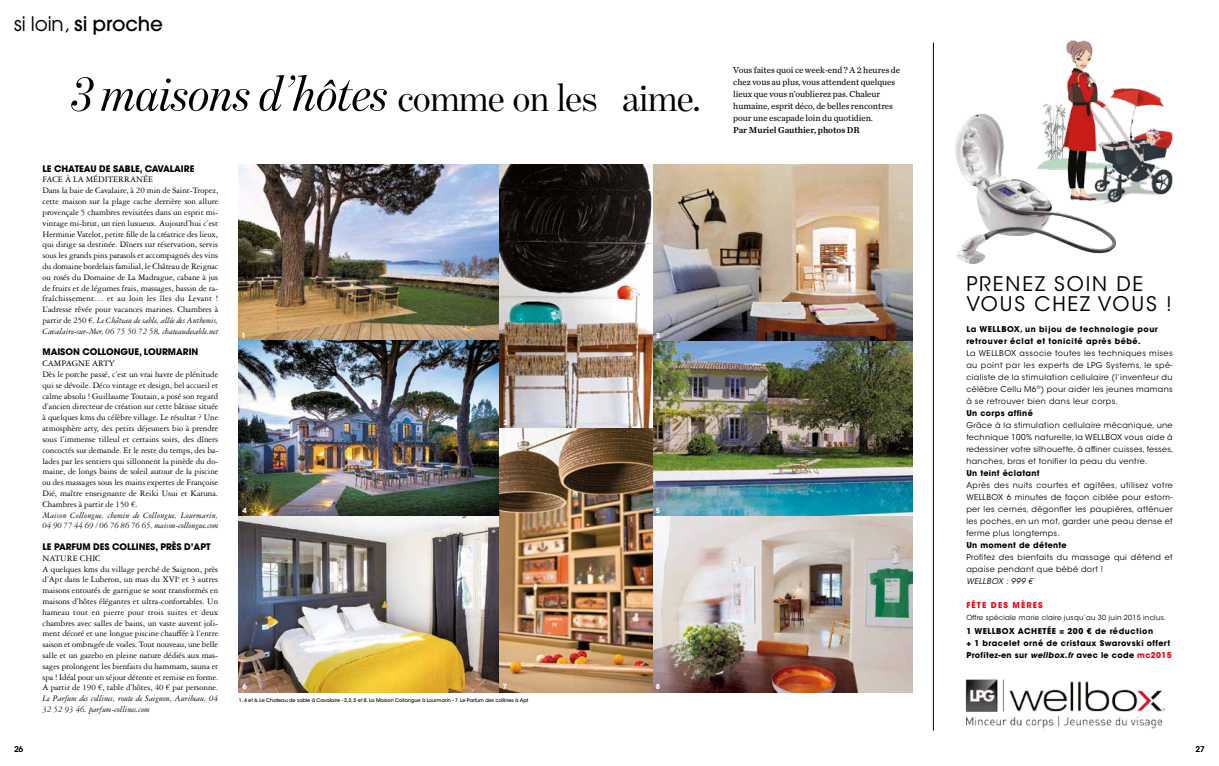
<style>
.page{position:relative;width:1219px;height:766px;background:#fff}
.page>*{position:absolute;margin:0;border:0;box-sizing:border-box;transform-origin:0 0}
.t1{font:italic 51.1px "Benton Mod Disp";letter-spacing:-.005em;color:#000}
.t2{font:20px/20px "ITC Avant Garde Std";letter-spacing:.095em;color:#000}
.t3{font:500 20px "Avant Garde";letter-spacing:-.005em;color:#000}
.t4{font:9px/10.8px "Garamond 3 LT Std";color:#000}
.t5{font:9px/12px "Chronicle Text G2";letter-spacing:-.005em;color:#000}
.t6{font:italic 9px/10.8px "Garamond 3 LT Std";color:#000}
.t7{font:700 9px "Avant Garde";letter-spacing:-.005em;color:#000}
.t8{font:9px "Chronicle Text G2 Semi";letter-spacing:-.005em;color:#000}
.t9{font:8px/12px "ITC Avant Garde Std";letter-spacing:.045em;color:#000;text-align:justify}
.t10{font:700 8px/12px "ITC Avant Garde Std";letter-spacing:.055em;color:#000}
.t11{font:italic 8px "ITC Avant Garde Std";letter-spacing:.045em;color:#000}
.t12{font:700 8px "ITC Avant Garde Std";letter-spacing:.145em;color:#e30613}
.t13{font:600 8px "ITC Avant Garde Std";color:#000}
.t14{font:7px "ITC Avant Garde Std";letter-spacing:.035em;color:#000}
.t15{font:700 7px "Avant Garde";color:#fff}
.t16{font:500 5px "ITC Avant Garde Std";letter-spacing:-.005em;color:#000}
.s1{font-weight:400}
.s2{font-style:normal;font-size:39.6px}
.s3{font-style:italic}
.s4{color:#e30613}
</style>
<div class="page">
<img style="left:1043px;top:40px;width:131px;height:163px">
<img style="left:955px;top:114px;width:161px;height:150px">
<img style="left:965px;top:679px;width:201px;height:49px">
<hr style="left:933px;top:43px;width:1px;height:687px;background:#000">
<img style="left:238px;top:164px;width:675px;height:528px">
<h2 class="t3" style="left:14px;top:11px;width:150px"><span class="s1">si loin,</span> si proche</h2>
<h1 class="t1" style="left:73px;top:65px;width:630px">3 maisons d’hôtes <span class="s2">comme on les aime.</span></h1>
<p class="t5" style="left:733px;top:63px;width:168px">Vous faites quoi ce week-end ? A 2 heures de chez vous au plus, vous attendent quelques lieux que vous n’oublierez pas. Chaleur humaine, esprit déco, de belles rencontres pour une escapade loin du quotidien.</p>
<p class="t8" style="left:733px;top:123px;width:128px">Par Muriel Gauthier, photos DR</p>
<p class="t7" style="left:43px;top:162px;width:153px">LE CHATEAU DE SABLE, CAVALAIRE</p>
<p class="t4" style="left:43px;top:174px;width:177px">FACE À LA MÉDITERRANÉE<br>Dans la baie de Cavalaire, à 20 min de Saint-Tropez, cette maison sur la plage cache derrière son allure provençale 5 chambres revisitées dans un esprit mi&shy;vintage mi-brut, un rien luxueux. Aujourd’hui c’est Herminie Vatelot, petite fille de la créatrice des lieux, qui dirige sa destinée. Dîners sur réservation, servis sous les grands pins parasols et accompagnés des vins du domaine bordelais familial, le Château de Reignac ou rosés du Domaine de La Madrague, cabane à jus de fruits et de légumes frais, massages, bassin de ra&shy;fraîchissement… et au loin les îles du Levant !<br>L’adresse rêvée pour vacances marines. Chambres à partir de 250 €. <span class="s3">Le Château de sable, allée des Anthemis, Cavalaire-sur-Mer, 06 75 50 72 58, chateaudesable.net</span></p>
<p class="t7" style="left:43px;top:346px;width:157px">MAISON COLLONGUE, LOURMARIN</p>
<p class="t4" style="left:43px;top:358px;width:177px">CAMPAGNE ARTY<br>Dès le porche passé, c’est un vrai havre de plénitude qui se dévoile. Déco vintage et design, bel accueil et calme absolu ! Guillaume Toutain, a posé son regard d’ancien directeur de création sur cette bâtisse située à quelques kms du célèbre village. Le résultat ? Une atmosphère arty, des petits déjeuners bio à prendre sous l’immense tilleul et certains soirs, des dîners concoctés sur demande. Et le reste du temps, des ba&shy;lades par les sentiers qui sillonnent la pinède du do&shy;maine, de longs bains de soleil autour de la piscine ou des massages sous les mains expertes de Françoise Dié, maître enseignante de Reiki Usui et Karuna.<br>Chambres à partir de 150 €.</p>
<p class="t6" style="left:43px;top:509px;width:177px">Maison Collongue, chemin de Collongue, Lourmarin,<br>04 90 77 44 69 / 06 76 86 76 65, maison-collongue.com</p>
<p class="t7" style="left:43px;top:540px;width:170px">LE PARFUM DES COLLINES, PRÈS D’APT</p>
<p class="t4" style="left:43px;top:552px;width:177px">NATURE CHIC<br>A quelques kms du village perché de Saignon, près d’Apt dans le Luberon, un mas du XVI<sup>e</sup> et 3 autres maisons entourés de garrigue se sont transformés en maisons d’hôtes élégantes et ultra-confortables. Un hameau tout en pierre pour trois suites et deux chambres avec salles de bains, un vaste auvent joli&shy;ment décoré et une longue piscine chauffée à l’entre saison et ombragée de voiles. Tout nouveau, une belle salle et un gazebo en pleine nature dédiés aux mas&shy;sages prolongent les bienfaits du hammam, sauna et spa ! Idéal pour un séjour détente et remise en forme.<br>A partir de 190 €, table d’hôtes, 40 € par personne.</p>
<p class="t6" style="left:43px;top:693px;width:177px">Le Parfum des collines, route de Saignon, Auribeau, 04<br>32 52 93 46. parfum-collines.com</p>
<p class="t15" style="left:242px;top:330px;width:6px">1</p>
<p class="t15" style="left:242px;top:506px;width:6px">4</p>
<p class="t15" style="left:503px;top:418px;width:6px">2</p>
<p class="t15" style="left:656px;top:330px;width:6px">3</p>
<p class="t15" style="left:656px;top:506px;width:6px">5</p>
<p class="t15" style="left:242px;top:682px;width:6px">6</p>
<p class="t15" style="left:503px;top:682px;width:6px">7</p>
<p class="t15" style="left:656px;top:682px;width:6px">8</p>
<p class="t16" style="left:239px;top:696px;width:291px">1, 4 et 6. Le Chateau de sable à Cavalaire - 2,3, 5 et 8. La Maison Collongue à Lourmarin - 7. Le Parfum des collines à Apt</p>
<h2 class="t2" style="left:966px;top:274px;width:207px">PRENEZ SOIN DE<br>VOUS CHEZ VOUS !</h2>
<p class="t10" style="left:966px;top:323px;width:193px">La WELLBOX, un bijou de technologie pour retrouver éclat et tonicité après bébé.</p>
<p class="t9" style="left:966px;top:347px;width:208px">La WELLBOX associe toutes les techniques mises au point par les experts de LPG Systems, le spé&shy;cialiste de la stimulation cellulaire (l’inventeur du célèbre Cellu M6<sup>®</sup>) pour aider les jeunes mamans à se retrouver bien dans leur corps.</p>
<p class="t10" style="left:966px;top:407px;width:68px">Un corps affiné</p>
<p class="t9" style="left:966px;top:419px;width:209px">Grâce à la stimulation cellulaire mécanique, une technique 100% naturelle, la WELLBOX vous aide à redessiner votre silhouette, à affiner cuisses, fesses, hanches, bras et tonifier la peau du ventre.</p>
<p class="t10" style="left:966px;top:467px;width:75px">Un teint éclatant</p>
<p class="t9" style="left:966px;top:479px;width:208px">Après des nuits courtes et agitées, utilisez votre WELLBOX 6 minutes de façon ciblée pour estom&shy;per les cernes, dégonfler les paupières, atténuer les poches, en un mot, garder une peau dense et ferme plus longtemps.</p>
<p class="t10" style="left:966px;top:539px;width:102px">Un moment de détente</p>
<p class="t9" style="left:966px;top:551px;width:208px">Profitez des bienfaits du massage qui détend et apaise pendant que bébé dort !</p>
<p class="t11" style="left:966px;top:576px;width:68px">WELLBOX : 999 €</p>
<p class="t12" style="left:966px;top:599px;width:78px">FÊTE DES MÈRES</p>
<p class="t14" style="left:966px;top:613px;width:201px">Offre spéciale marie claire jusqu’au 30 juin 2015 inclus.</p>
<p class="t10" style="left:966px;top:625px;width:207px">1 WELLBOX ACHETÉE = 200 € de réduction<br>+ 1 bracelet orné de cristaux Swarovski offert<br>Profitez-en sur <span class="s3">wellbox.fr</span> avec le code <span class="s4">mc2015</span></p>
<p class="t13" style="left:14px;top:743px;width:11px">26</p>
<p class="t13" style="left:1195px;top:743px;width:11px">27</p>
</div>
